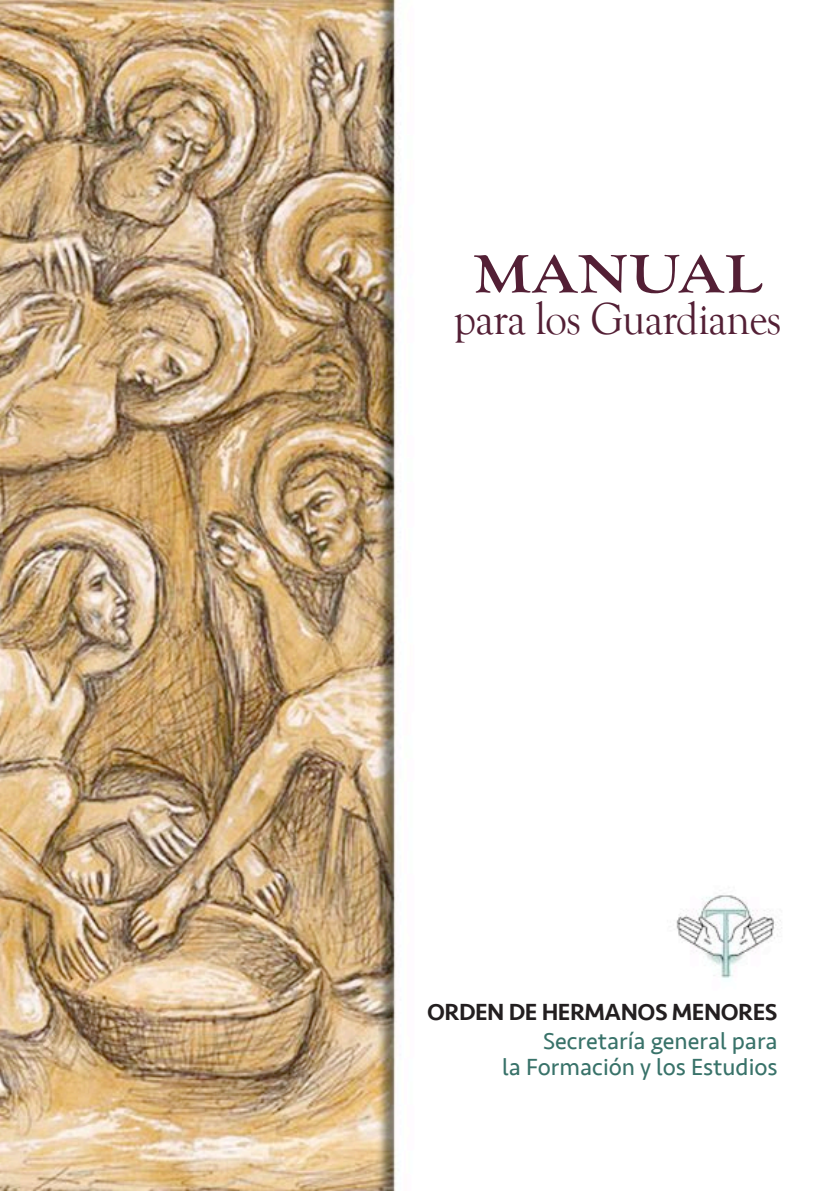
<style>
.page{position:relative;width:840px;height:1191px;background:#fff}
.page>*{position:absolute;margin:0;border:0;box-sizing:border-box;transform-origin:0 0}
.t1{font:700 56px "Goudy Old Style T";letter-spacing:.03em;color:#531f35;scale:1.15 1}
.t2{font:46px "Goudy Old Style T";letter-spacing:-.02em;color:#531f35;scale:.95 1}
.t3{font:24px/26px "Seravek";color:#387269;text-align:right}
.t4{font:500 24px "Seravek";letter-spacing:-.02em;color:#231f20}
</style>
<div class="page">
<img style="left:0;top:0;width:782px;height:1191px">
<h1 class="t1" style="left:473px;top:243px;width:252px">MANUAL</h1>
<h2 class="t2" style="left:453px;top:294px;width:346px">para los Guardianes</h2>
<p class="t4" style="left:427px;top:997px;width:352px">ORDEN DE HERMANOS MENORES</p>
<p class="t3" style="left:502px;top:1028px;width:277px">Secretaría general para<br>la Formación y los Estudios</p>
</div>
